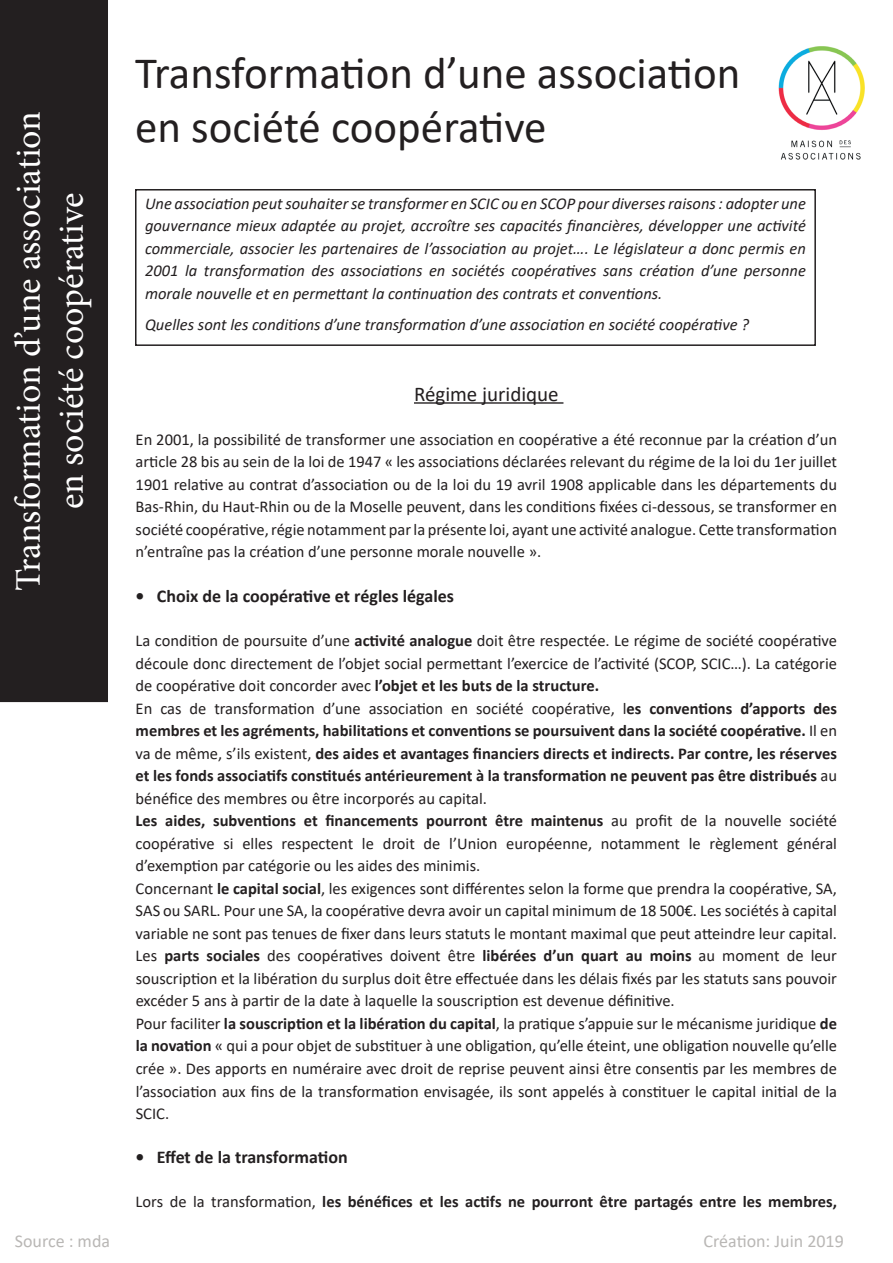
<style>
.page{position:relative;width:893px;height:1263px;background:#fff}
.page>*{position:absolute;margin:0;border:0;box-sizing:border-box;transform-origin:0 0}
.t1{font:45px/54px "Calibri";color:#231f20}
.t2{font:36px/43.2px "Minion Pro";color:#fff;text-align:center}
.t3{font:21px "Calibri";color:#231f20}
.t4{font:700 18px "Calibri";color:#231f20}
.t5{font:18px "Calibri";color:#b9b7b5}
.t6{font:16.5px/22.5px "Calibri";color:#231f20;text-align:justify}
.t7{font:italic 16.5px/22.5px "Calibri";color:#231f20;text-align:justify}
.t8{font:700 16.5px "Calibri";color:#231f20}
.s1{font-weight:700}
.s2{font-weight:400}
</style>
<div class="page">
<div style="left:1px;top:1px;width:106px;height:700px;background:#231f20"></div>
<div style="left:0;top:0;width:108px;height:702px;border:2px solid #231f20"></div>
<img style="left:778px;top:46px;width:87px;height:114px">
<div style="left:135px;top:189px;width:681px;height:157px;border:2px solid #231f20"></div>
<hr style="left:414px;top:402px;width:149px;height:2px;background:#231f20">
<h2 class="t2" style="left:7px;top:591px;width:482px;rotate:-90deg">Transformation d’une association en société coopérative</h2>
<h1 class="t1" style="left:135px;top:45px;width:607px">Transformation d’une association en société coopérative</h1>
<p class="t7" style="left:145px;top:191px;width:662px">Une association peut souhaiter se transformer en SCIC ou en SCOP pour diverses raisons : adopter une gouvernance mieux adaptée au projet, accroître ses capacités financières, développer une activité commerciale, associer les partenaires de l’association au projet…. Le législateur a donc permis en 2001 la transformation des associations en sociétés coopératives sans création d’une personne morale nouvelle et en permettant la continuation des contrats et conventions.</p>
<p class="t7" style="left:145px;top:312px;width:606px">Quelles sont les conditions d’une transformation d’une association en société coopérative ?</p>
<p class="t3" style="left:414px;top:379px;width:146px">Régime juridique</p>
<p class="t6" style="left:136px;top:428px;width:703px">En 2001, la possibilité de transformer une association en coopérative a été reconnue par la création d’un article 28 bis au sein de la loi de 1947 « les associations déclarées relevant du régime de la loi du 1er juillet 1901 relative au contrat d’association ou de la loi du 19 avril 1908 applicable dans les départements du Bas-Rhin, du Haut-Rhin ou de la Moselle peuvent, dans les conditions fixées ci-dessous, se transformer en société coopérative, régie notamment par la présente loi, ayant une activité analogue. Cette transformation n’entraîne pas la création d’une personne morale nouvelle ».</p>
<p class="t4" style="left:136px;top:583px;width:320px">• Choix de la coopérative et régles légales</p>
<p class="t6" style="left:136px;top:629px;width:703px;text-align:left">La condition de poursuite d’une <span class="s1">activité analogue</span> doit être respectée. Le régime de société coopérative découle donc directement de l’objet social permettant l’exercice de l’activité (SCOP, SCIC…). La catégorie de coopérative doit concorder avec <span class="s1">l’objet et les buts de la structure.<br></span>En cas de transformation d’une association en société coopérative, l<span class="s1">es conventions d’apports des membres et les agréments, habilitations et conventions se poursuivent dans la société coopérative.</span> Il en va de même, s’ils existent, <span class="s1">des aides et avantages financiers directs et indirects. Par contre, les réserves et les fonds associatifs constitués antérieurement à la transformation ne peuvent pas être distribués</span> au bénéfice des membres ou être incorporés au capital.<br><span class="s1">Les aides, subventions et financements pourront être maintenus</span> au profit de la nouvelle société coopérative si elles respectent le droit de l’Union européenne, notamment le règlement général d’exemption par catégorie ou les aides des minimis.<br>Concernant <span class="s1">le capital social</span>, les exigences sont différentes selon la forme que prendra la coopérative, SA, SAS ou SARL. Pour une SA, la coopérative devra avoir un capital minimum de 18 500€. Les sociétés à capital variable ne sont pas tenues de fixer dans leurs statuts le montant maximal que peut atteindre leur capital.<br>Les <span class="s1">parts sociales</span> des coopératives doivent être <span class="s1">libérées d’un quart au moins</span> au moment de leur souscription et la libération du surplus doit être effectuée dans les délais fixés par les statuts sans pouvoir excéder 5 ans à partir de la date à laquelle la souscription est devenue définitive.<br>Pour faciliter <span class="s1">la souscription et la libération du capital</span>, la pratique s’appuie sur le mécanisme juridique <span class="s1">de la novation</span> « qui a pour objet de substituer à une obligation, qu’elle éteint, une obligation nouvelle qu’elle crée ». Des apports en numéraire avec droit de reprise peuvent ainsi être consentis par les membres de l’association aux fins de la transformation envisagée, ils sont appelés à constituer le capital initial de la SCIC.</p>
<p class="t4" style="left:136px;top:1144px;width:214px">• Effet de la transformation</p>
<p class="t8" style="left:136px;top:1190px;width:703px"><span class="s2">Lors de la transformation,</span> les bénéfices et les actifs ne pourront être partagés entre les membres,</p>
<p class="t5" style="left:15px;top:1229px;width:97px">Source : mda</p>
<p class="t5" style="left:704px;top:1229px;width:142px">Création: Juin 2019</p>
</div>
